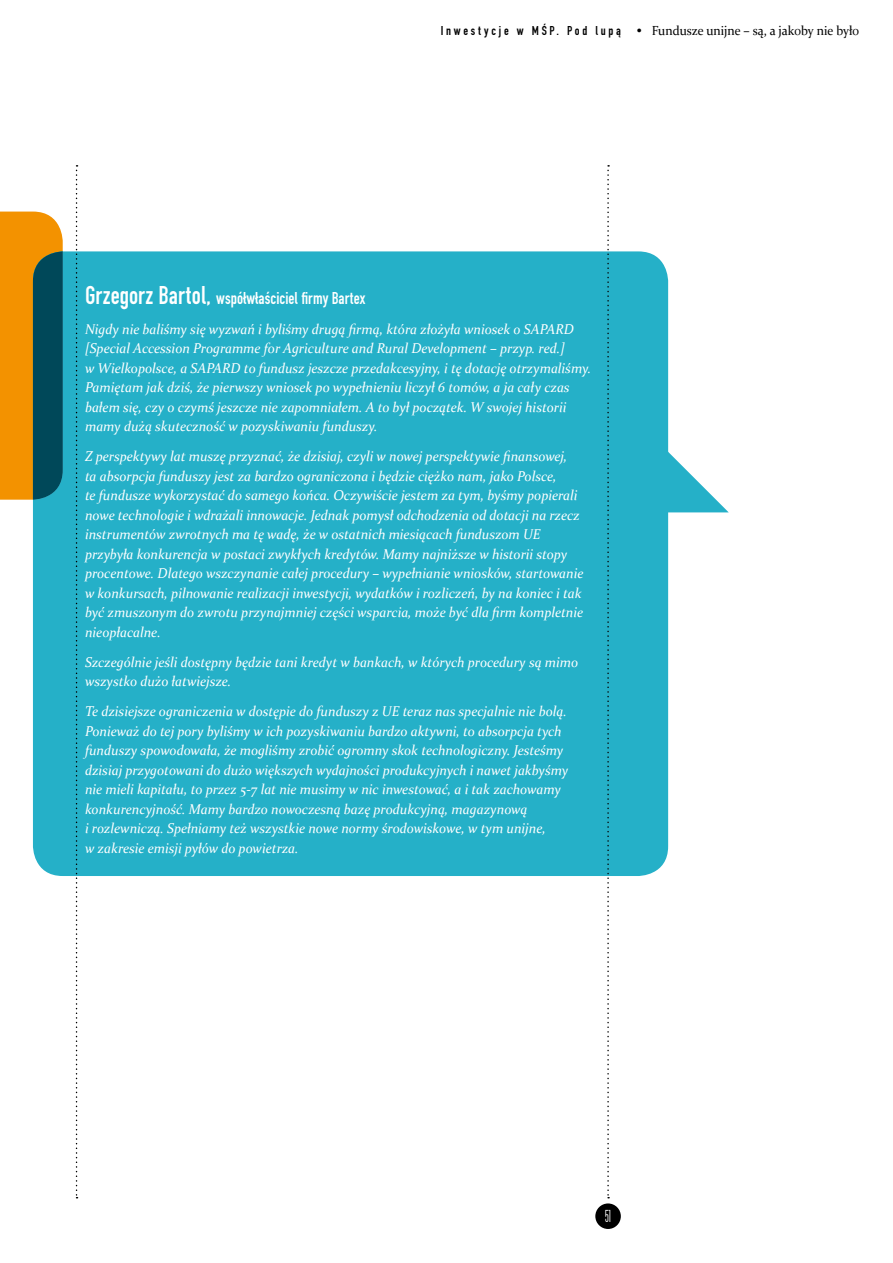
<style>
.page{position:relative;width:893px;height:1263px;background:#fff}
.page>*{position:absolute;margin:0;border:0;box-sizing:border-box;transform-origin:0 0}
.t1{font:18px "Fette Engschrift DOT";letter-spacing:.005em;color:#fff;scale:.95 1}
.t2{font:18px "SF Movie Poster";color:#fff}
.t3{font:italic 14.25px/19.5px "Constantia";color:#fff;scale:.95 1}
.t4{font:13.2px "Constantia";color:#000;scale:.95 1}
.s1{font-family:"Fette Engschrift DOT";font-size:13.5px}
.s2{font-size:27px}
</style>
<div class="page">
<svg style="left:76px;top:165px;width:2px;height:1033px"></svg>
<svg style="left:607px;top:165px;width:2px;height:1033px"></svg>
<div style="left:595px;top:1203px;width:26px;height:26px;background:#000;border-radius:50%"></div>
<div style="left:33px;top:251px;width:635px;height:625px;background:#25b0c8;border-radius:30px"></div>
<svg style="left:668px;top:449px;width:61px;height:63px"></svg>
<svg style="left:0;top:212px;width:63px;height:288px;background:#917628"></svg>
<p class="t4" style="left:441px;top:21px;width:442px"><span class="s1">I n w e s t y c j e w M Ś P. P o d l u p ą •</span> Fundusze unijne – są, a jakoby nie było</p>
<p class="t1" style="left:85px;top:288px;width:297px"><span class="s2">Grzegorz Bartol,</span> współwłaściciel firmy Bartex</p>
<p class="t3" style="left:85px;top:319px;width:534px">Nigdy nie baliśmy się wyzwań i byliśmy drugą firmą, która złożyła wniosek o SAPARD [Special Accession Programme for Agriculture and Rural Development – przyp. red.]<br>w Wielkopolsce, a SAPARD to fundusz jeszcze przedakcesyjny, i tę dotację otrzymaliśmy.<br>Pamiętam jak dziś, że pierwszy wniosek po wypełnieniu liczył 6 tomów, a ja cały czas bałem się, czy o czymś jeszcze nie zapomniałem. A to był początek. W swojej historii mamy dużą skuteczność w pozyskiwaniu funduszy.</p>
<p class="t3" style="left:85px;top:446px;width:526px">Z perspektywy lat muszę przyznać, że dzisiaj, czyli w nowej perspektywie finansowej,<br>ta absorpcja funduszy jest za bardzo ograniczona i będzie ciężko nam, jako Polsce,<br>te fundusze wykorzystać do samego końca. Oczywiście jestem za tym, byśmy popierali nowe technologie i wdrażali innowacje. Jednak pomysł odchodzenia od dotacji na rzecz instrumentów zwrotnych ma tę wadę, że w ostatnich miesiącach funduszom UE przybyła konkurencja w postaci zwykłych kredytów. Mamy najniższe w historii stopy procentowe. Dlatego wszczynanie całej procedury – wypełnianie wniosków, startowanie w konkursach, pilnowanie realizacji inwestycji, wydatków i rozliczeń, by na koniec i tak być zmuszonym do zwrotu przynajmniej części wsparcia, może być dla firm kompletnie nieopłacalne.</p>
<p class="t3" style="left:85px;top:652px;width:521px">Szczególnie jeśli dostępny będzie tani kredyt w bankach, w których procedury są mimo wszystko dużo łatwiejsze.</p>
<p class="t3" style="left:85px;top:701px;width:510px">Te dzisiejsze ograniczenia w dostępie do funduszy z UE teraz nas specjalnie nie bolą.<br>Ponieważ do tej pory byliśmy w ich pozyskiwaniu bardzo aktywni, to absorpcja tych funduszy spowodowała, że mogliśmy zrobić ogromny skok technologiczny. Jesteśmy dzisiaj przygotowani do dużo większych wydajności produkcyjnych i nawet jakbyśmy nie mieli kapitału, to przez 5-7 lat nie musimy w nic inwestować, a i tak zachowamy konkurencyjność. Mamy bardzo nowoczesną bazę produkcyjną, magazynową<br>i rozlewniczą. Spełniamy też wszystkie nowe normy środowiskowe, w tym unijne,<br>w zakresie emisji pyłów do powietrza.</p>
<p class="t2" style="left:605px;top:1207px;width:8px">51</p>
</div>
